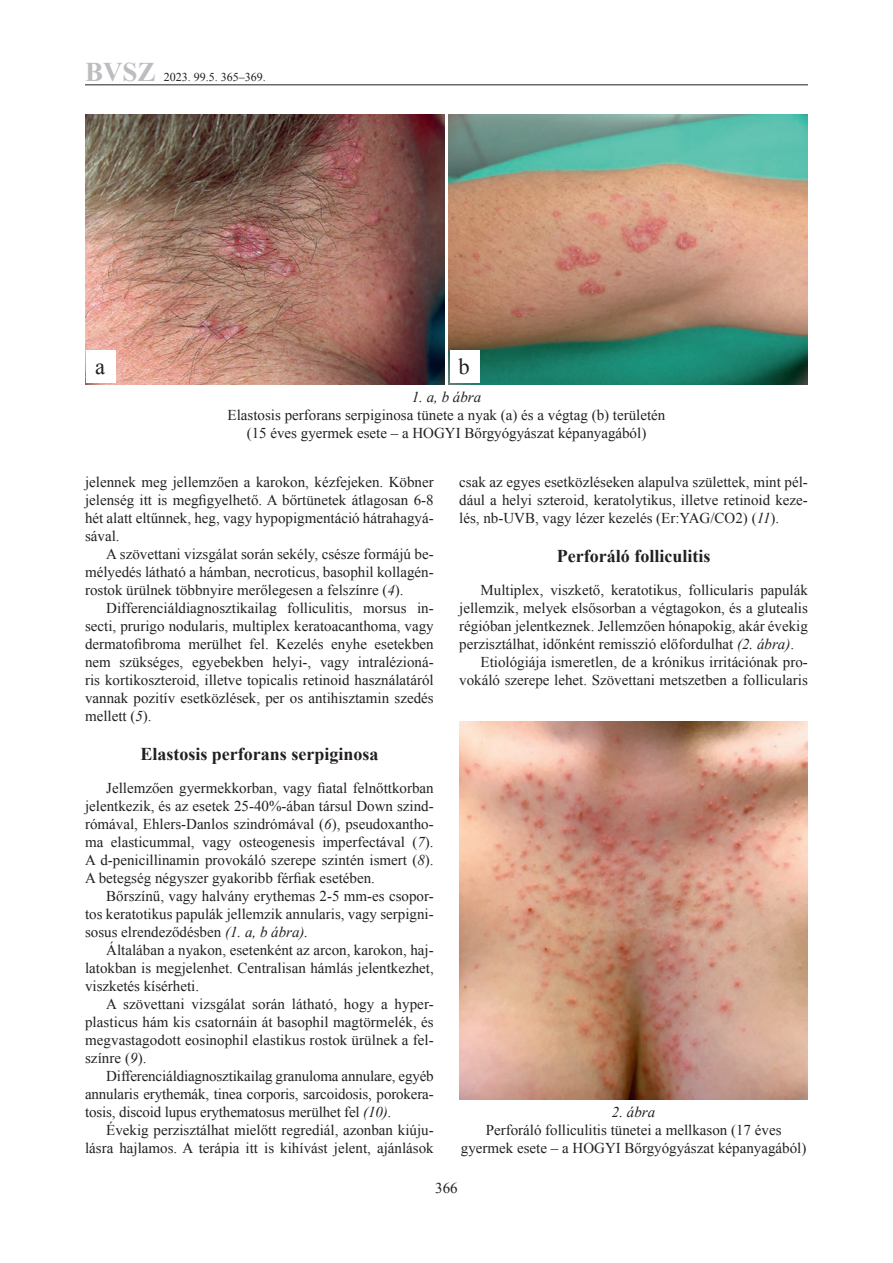
<style>
.page{position:relative;width:893px;height:1263px;background:#fff}
.page>*{position:absolute;margin:0;border:0;box-sizing:border-box;transform-origin:0 0}
.t1{font:700 27px "Times New Roman";color:#bcbdc0}
.a_b_c_d___FEKETE{font:22.5px "Times New Roman";color:#231f20}
.BOLD_alcím{font:700 18px "Times New Roman";color:#231f20}
.Kenyérszöveg{font:15px/18px "Times New Roman";color:#231f20;text-align:justify}
.Ábraszövegek{font:15px/18px "Times New Roman";color:#231f20;text-align:center}
.Ábraszövegek-2{font:italic 15px "Times New Roman";color:#231f20}
.t2{font:12px "Times New Roman";color:#231f20}
.s1{font-style:italic}
</style>
<div class="page">
<hr style="left:85px;top:85px;width:723px;height:1px;background:#231f20">
<img style="left:459px;top:721px;width:349px;height:378px">
<img style="left:85px;top:115px;width:359px;height:269px">
<img style="left:449px;top:115px;width:359px;height:269px">
<svg style="left:85px;top:348px;width:34px;height:37px"></svg>
<svg style="left:448px;top:348px;width:34px;height:37px"></svg>
<h1 class="t1" style="left:85px;top:53px;width:72px">BVSZ</h1>
<p class="t2" style="left:164px;top:69px;width:103px">2023. 99.5. 365–369.</p>
<p class="a_b_c_d___FEKETE" style="left:95px;top:352px;width:11px">a</p>
<p class="a_b_c_d___FEKETE" style="left:459px;top:352px;width:13px">b</p>
<p class="Ábraszövegek-2" style="left:412px;top:387px;width:71px">1. a, b ábra</p>
<p class="Ábraszövegek" style="left:228px;top:406px;width:439px">Elastosis perforans serpiginosa tünete a nyak (a) és a végtag (b) területén</p>
<p class="Ábraszövegek" style="left:247px;top:424px;width:401px">(15 éves gyermek esete – a HOGYI Bőrgyógyászat képanyagából)</p>
<p class="Kenyérszöveg" style="left:85px;top:473px;width:350px">jelennek meg jellemzően a karokon, kézfejeken. Köbner jelenség itt is megfigyelhető. A bőrtünetek átlagosan 6-8 hét alatt eltűnnek, heg, vagy hypopigmentáció hátrahagyá&shy;sával.</p>
<p class="Kenyérszöveg" style="left:85px;top:545px;width:350px;text-indent:21px">A szövettani vizsgálat során sekély, csésze formájú be&shy;mélyedés látható a hámban, necroticus, basophil kollagén&shy;rostok ürülnek többnyire merőlegesen a felszínre (<span class="s1">4</span>).</p>
<p class="Kenyérszöveg" style="left:85px;top:599px;width:350px;text-indent:21px">Differenciáldiagnosztikailag folliculitis, morsus in&shy;secti, prurigo nodularis, multiplex keratoacanthoma, vagy dermatofibroma merülhet fel. Kezelés enyhe esetekben nem szükséges, egyebekben helyi-, vagy intralézioná&shy;ris kortikoszteroid, illetve topicalis retinoid használatáról vannak pozitív esetközlések, per os antihisztamin szedés mellett (<span class="s1">5</span>).</p>
<p class="BOLD_alcím" style="left:140px;top:742px;width:240px">Elastosis perforans serpiginosa</p>
<p class="Kenyérszöveg" style="left:85px;top:779px;width:350px;text-indent:21px">Jellemzően gyermekkorban, vagy fiatal felnőttkorban jelentkezik, és az esetek 25-40%-ában társul Down szind&shy;rómával, Ehlers-Danlos szindrómával (<span class="s1">6</span>), pseudoxantho&shy;ma elasticummal, vagy osteogenesis imperfectával (<span class="s1">7</span>).<br>A d-penicillinamin provokáló szerepe szintén ismert (<span class="s1">8</span>).<br>A betegség négyszer gyakoribb férfiak esetében.</p>
<p class="Kenyérszöveg" style="left:85px;top:887px;width:350px;text-indent:21px">Bőrszínű, vagy halvány erythemas 2-5 mm-es csopor&shy;tos keratotikus papulák jellemzik annularis, vagy serpigni&shy;sosus elrendeződésben <span class="s1">(1. a, b ábra).</span></p>
<p class="Kenyérszöveg" style="left:85px;top:941px;width:350px;text-indent:21px">Általában a nyakon, esetenként az arcon, karokon, haj&shy;latokban is megjelenhet. Centralisan hámlás jelentkezhet, viszketés kísérheti.</p>
<p class="Kenyérszöveg" style="left:85px;top:995px;width:350px;text-indent:21px">A szövettani vizsgálat során látható, hogy a hyper&shy;plasticus hám kis csatornáin át basophil magtörmelék, és megvastagodott eosinophil elastikus rostok ürülnek a fel&shy;színre (<span class="s1">9</span>).</p>
<p class="Kenyérszöveg" style="left:85px;top:1067px;width:350px;text-indent:21px">Differenciáldiagnosztikailag granuloma annulare, egyéb annularis erythemák, tinea corporis, sarcoidosis, porokera&shy;tosis, discoid lupus erythematosus merülhet fel <span class="s1">(10)</span>.</p>
<p class="Kenyérszöveg" style="left:85px;top:1121px;width:350px;text-align:right">Évekig perzisztálhat mielőtt regrediál, azonban kiúju&shy;lásra hajlamos. A terápia itt is kihívást jelent, ajánlások</p>
<p class="Kenyérszöveg" style="left:459px;top:473px;width:350px">csak az egyes esetközléseken alapulva születtek, mint pél&shy;dául a helyi szteroid, keratolytikus, illetve retinoid keze&shy;lés, nb-UVB, vagy lézer kezelés (Er:YAG/CO2) (<span class="s1">11</span>).</p>
<p class="BOLD_alcím" style="left:557px;top:544px;width:155px">Perforáló folliculitis</p>
<p class="Kenyérszöveg" style="left:459px;top:581px;width:350px;text-indent:21px">Multiplex, viszkető, keratotikus, follicularis papulák jellemzik, melyek elsősorban a végtagokon, és a glutealis régióban jelentkeznek. Jellemzően hónapokig, akár évekig perzisztálhat, időnként remisszió előfordulhat <span class="s1">(2. ábra)</span>.</p>
<p class="Kenyérszöveg" style="left:459px;top:653px;width:350px;text-align:right">Etiológiája ismeretlen, de a krónikus irritációnak pro&shy;vokáló szerepe lehet. Szövettani metszetben a follicularis</p>
<p class="Ábraszövegek-2" style="left:612px;top:1102px;width:45px">2. ábra</p>
<p class="Ábraszövegek" style="left:461px;top:1121px;width:347px">Perforáló folliculitis tünetei a mellkason (17 éves gyermek esete – a HOGYI Bőrgyógyászat képanyagából)</p>
<p class="Kenyérszöveg" style="left:435px;top:1178px;width:24px">366</p>
</div>
